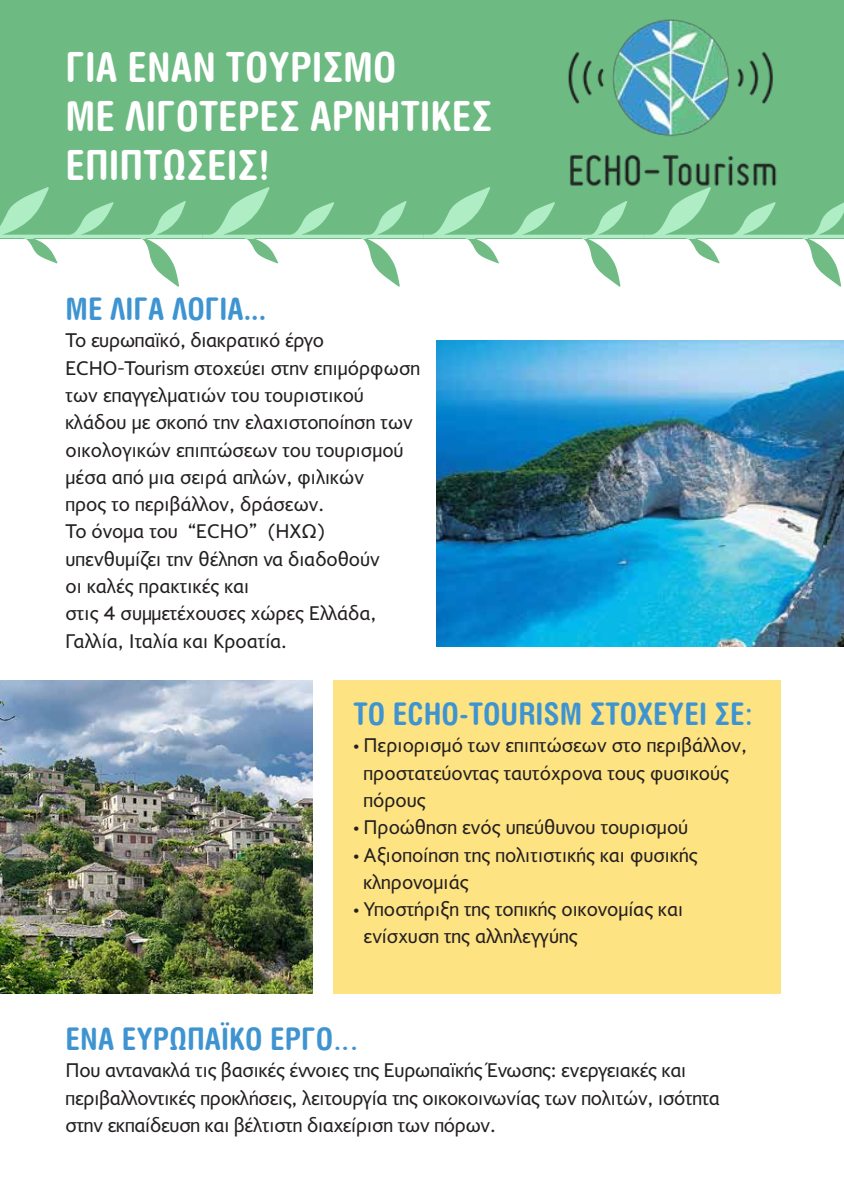
<style>
.page{position:relative;width:844px;height:1191px;background:#fff}
.page>*{position:absolute;margin:0;border:0;box-sizing:border-box;transform-origin:0 0}
.t1{font:700 40.95px/49.2px "CF Smooth Cond";color:#fff}
.t2{font:700 30.62px "CF Smooth Cond";color:#3e94d1}
.t3{font:20.47px/27.3px "PF Diplomat Sans";color:#231f20}
.s1{font-family:"Myriad Pro"}
</style>
<div class="page">
<div style="left:333px;top:680px;width:447px;height:313px;background:#fde382"></div>
<div style="left:0;top:0;width:843px;height:238px;background:#6eba83"></div>
<svg style="left:0;top:187px;width:843px;height:100px"></svg>
<img style="left:0;top:680px;width:313px;height:313px">
<img style="left:436px;top:340px;width:407px;height:307px">
<img style="left:565px;top:19px;width:213px;height:169px">
<h1 class="t1" style="left:65px;top:43px;width:428px">ΓΙΑ ΕΝΑΝ ΤΟΥΡΙΣΜΟ<br>ΜΕ ΛΙΓΟΤΕΡΕΣ ΑΡΝΗΤΙΚΕΣ<br>ΕΠΙΠΤΩΣΕΙΣ!</h1>
<h2 class="t2" style="left:65px;top:291px;width:202px">ΜΕ ΛΙΓΑ ΛΟΓΙΑ...</h2>
<p class="t3" style="left:65px;top:327px;width:356px">Το ευρωπαϊκό, διακρατικό έργο<br>ECHO-Tourism στοχεύει στην επιµόρφωση των επαγγελµατιών του τουριστικού κλάδου µε σκοπό την ελαχιστοποίηση των οικολογικών επιπτώσεων του τουρισµού µέσα από µια σειρά απλών, φιλικών<br>προς το περιβάλλον, δράσεων.<br>Το όνοµα του “ECHO” (ΗΧΩ) υπενθυµίζει την θέληση να διαδοθούν<br>οι καλές πρακτικές και<br>στις 4 συµµετέχουσες χώρες Ελλάδα,<br>Γαλλία, Ιταλία και Κροατία.</p>
<h2 class="t2" style="left:353px;top:696px;width:401px">ΤΟ ECHO-TOURISM ΣΤΟΧΕΥΕΙ ΣΕ:</h2>
<p class="t3" style="left:363px;top:732px;width:384px;text-indent:-10px"><span class="s1">•</span> Περιορισµό των επιπτώσεων στο περιβάλλον, προστατεύοντας ταυτόχρονα τους φυσικούς πόρους</p>
<p class="t3" style="left:353px;top:814px;width:336px"><span class="s1">•</span> Προώθηση ενός υπεύθυνου τουρισµού</p>
<p class="t3" style="left:363px;top:841px;width:335px;text-indent:-10px"><span class="s1">•</span> Αξιοποίηση της πολιτιστικής και φυσικής κληρονοµιάς</p>
<p class="t3" style="left:363px;top:896px;width:321px;text-indent:-10px"><span class="s1">•</span> Υποστήριξη της τοπικής οικονοµίας και ενίσχυση της αλληλεγγύης</p>
<h2 class="t2" style="left:65px;top:1021px;width:296px">ΕΝΑ ΕΥΡΩΠΑΪΚΟ ΕΡΓΟ…</h2>
<p class="t3" style="left:65px;top:1057px;width:655px">Που αντανακλά τις βασικές έννοιες της Ευρωπαϊκής Ένωσης: ενεργειακές και περιβαλλοντικές προκλήσεις, λειτουργία της οικοκοινωνίας των πολιτών, ισότητα στην εκπαίδευση και βέλτιστη διαχείριση των πόρων.</p>
</div>
